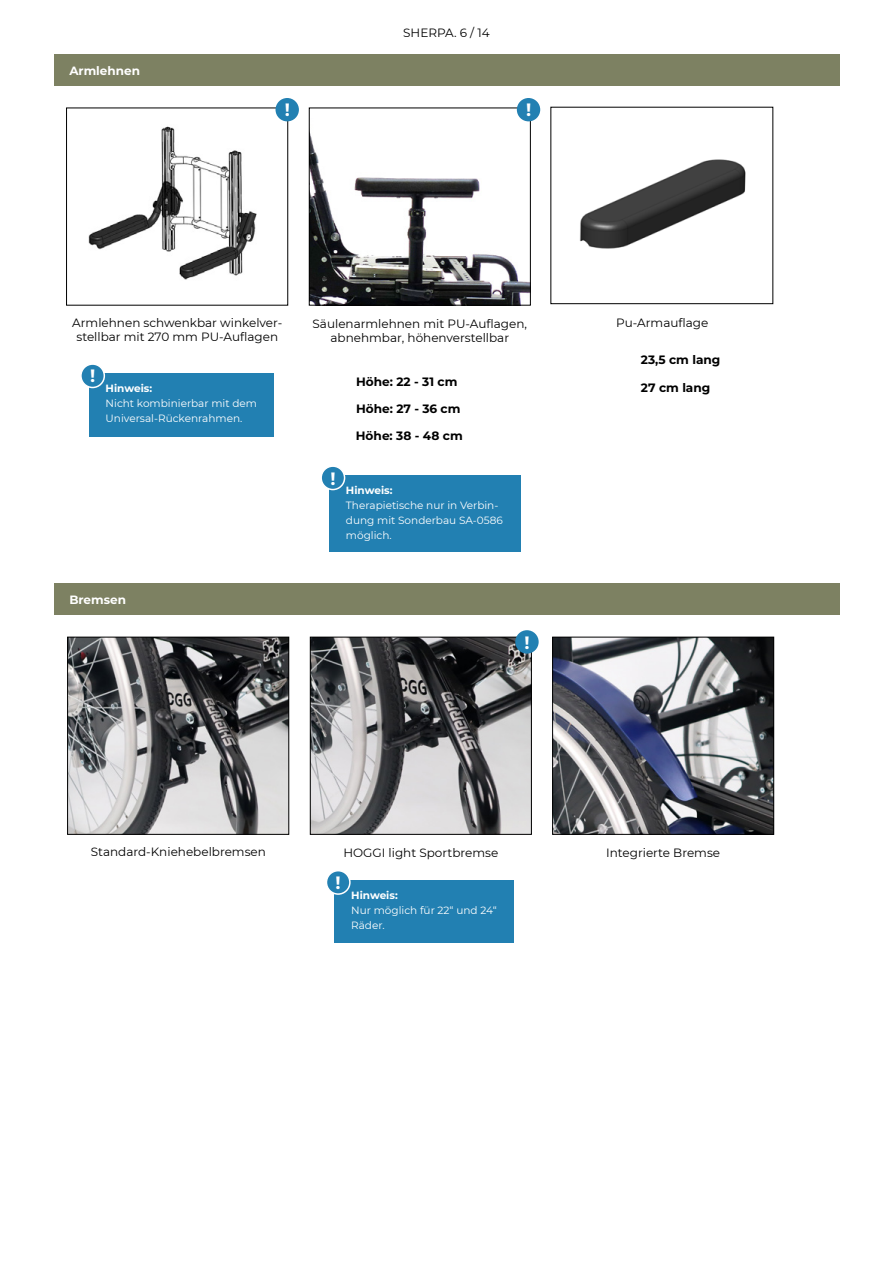
<style>
.page{position:relative;width:893px;height:1263px;background:#fff}
.page>*{position:absolute;margin:0;border:0;box-sizing:border-box;transform-origin:0 0}
.t1{font:700 17.85px "Montserrat";color:#fff}
.t2{font:700 12.15px/26.7px "Montserrat";color:#000}
.t3{font:12px/14.4px "Montserrat";color:#000;text-align:center}
.t4{font:700 12px "Montserrat";color:#fff}
.t5{font:10.5px/15px "Montserrat";color:#fff}
.t6{font:700 10.5px "Montserrat";color:#fff}
</style>
<div class="page">
<div style="left:54px;top:54px;width:785px;height:32px;background:#7d8162"></div>
<img style="left:311px;top:110px;width:218px;height:194px">
<div style="left:309px;top:108px;width:222px;height:198px;border:1px solid #000"></div>
<img style="left:88px;top:118px;width:198px;height:162px">
<img style="left:579px;top:159px;width:167px;height:90px">
<div style="left:275px;top:98px;width:24px;height:23px;background:#2280b2;border-radius:50%"></div>
<div style="left:517px;top:98px;width:23px;height:23px;background:#2280b2;border-radius:50%"></div>
<div style="left:89px;top:373px;width:184px;height:64px;background:#2280b2"></div>
<div style="left:329px;top:475px;width:192px;height:77px;background:#2280b2"></div>
<div style="left:81px;top:364px;width:23px;height:23px;background:#2280b2;border-radius:50%"></div>
<div style="left:80px;top:363px;width:25px;height:25px;border:2px solid #fff;border-radius:50%"></div>
<div style="left:321px;top:466px;width:24px;height:23px;background:#2280b2;border-radius:50%"></div>
<div style="left:320px;top:465px;width:25px;height:25px;border:2px solid #fff;border-radius:50%"></div>
<div style="left:54px;top:584px;width:785px;height:31px;background:#7d8162"></div>
<img style="left:312px;top:639px;width:218px;height:194px">
<div style="left:310px;top:637px;width:222px;height:198px;border:1px solid #000"></div>
<img style="left:69px;top:639px;width:218px;height:194px">
<div style="left:67px;top:637px;width:222px;height:198px;border:1px solid #000"></div>
<div style="left:515px;top:630px;width:24px;height:24px;background:#2280b2;border-radius:50%"></div>
<div style="left:335px;top:880px;width:179px;height:62px;background:#2280b2"></div>
<div style="left:326px;top:871px;width:24px;height:23px;background:#2280b2;border-radius:50%"></div>
<div style="left:326px;top:870px;width:25px;height:25px;border:2px solid #fff;border-radius:50%"></div>
<img style="left:554px;top:639px;width:218px;height:194px">
<div style="left:552px;top:637px;width:222px;height:198px;border:1px solid #000"></div>
<p class="t4" style="left:69px;top:62px;width:72px">Armlehnen</p>
<p class="t3" style="left:403px;top:25px;width:88px">SHERPA. 6 / 14</p>
<h1 class="t1" style="left:285px;top:97px;width:7px">!</h1>
<h1 class="t1" style="left:526px;top:97px;width:7px">!</h1>
<p class="t3" style="left:72px;top:315px;width:212px">Armlehnen schwenkbar winkelver&shy;stellbar mit 270 mm PU-Auflagen</p>
<h1 class="t1" style="left:90px;top:363px;width:7px">!</h1>
<p class="t6" style="left:106px;top:381px;width:48px">Hinweis:</p>
<p class="t5" style="left:106px;top:396px;width:153px">Nicht kombinierbar mit dem<br>Universal-Rückenrahmen.</p>
<p class="t4" style="left:69px;top:591px;width:58px">Bremsen</p>
<p class="t3" style="left:313px;top:316px;width:216px">Säulenarmlehnen mit PU-Auflagen, abnehmbar, höhenverstellbar</p>
<p class="t3" style="left:616px;top:315px;width:94px">Pu-Armauflage</p>
<p class="t2" style="left:356px;top:367px;width:103px">Höhe: 22 - 31 cm</p>
<p class="t2" style="left:356px;top:395px;width:108px">Höhe: 27 - 36 cm<br>Höhe: 38 - 48 cm</p>
<h1 class="t1" style="left:330px;top:465px;width:7px">!</h1>
<p class="t6" style="left:346px;top:483px;width:48px">Hinweis:</p>
<p class="t5" style="left:346px;top:498px;width:159px">Therapietische nur in Verbin&shy;dung mit Sonderbau SA-0586 möglich.</p>
<h1 class="t1" style="left:524px;top:629px;width:7px">!</h1>
<p class="t2" style="left:641px;top:346px;width:81px">23,5 cm lang</p>
<p class="t2" style="left:641px;top:373px;width:71px">27 cm lang</p>
<p class="t3" style="left:91px;top:844px;width:177px">Standard-Kniehebelbremsen</p>
<p class="t3" style="left:343px;top:845px;width:156px">HOGGI light Sportbremse</p>
<h1 class="t1" style="left:336px;top:870px;width:7px">!</h1>
<p class="t6" style="left:351px;top:888px;width:48px">Hinweis:</p>
<p class="t5" style="left:351px;top:902px;width:147px">Nur möglich für 22“ und 24“<br>Räder.</p>
<p class="t3" style="left:606px;top:845px;width:115px">Integrierte Bremse</p>
</div>
